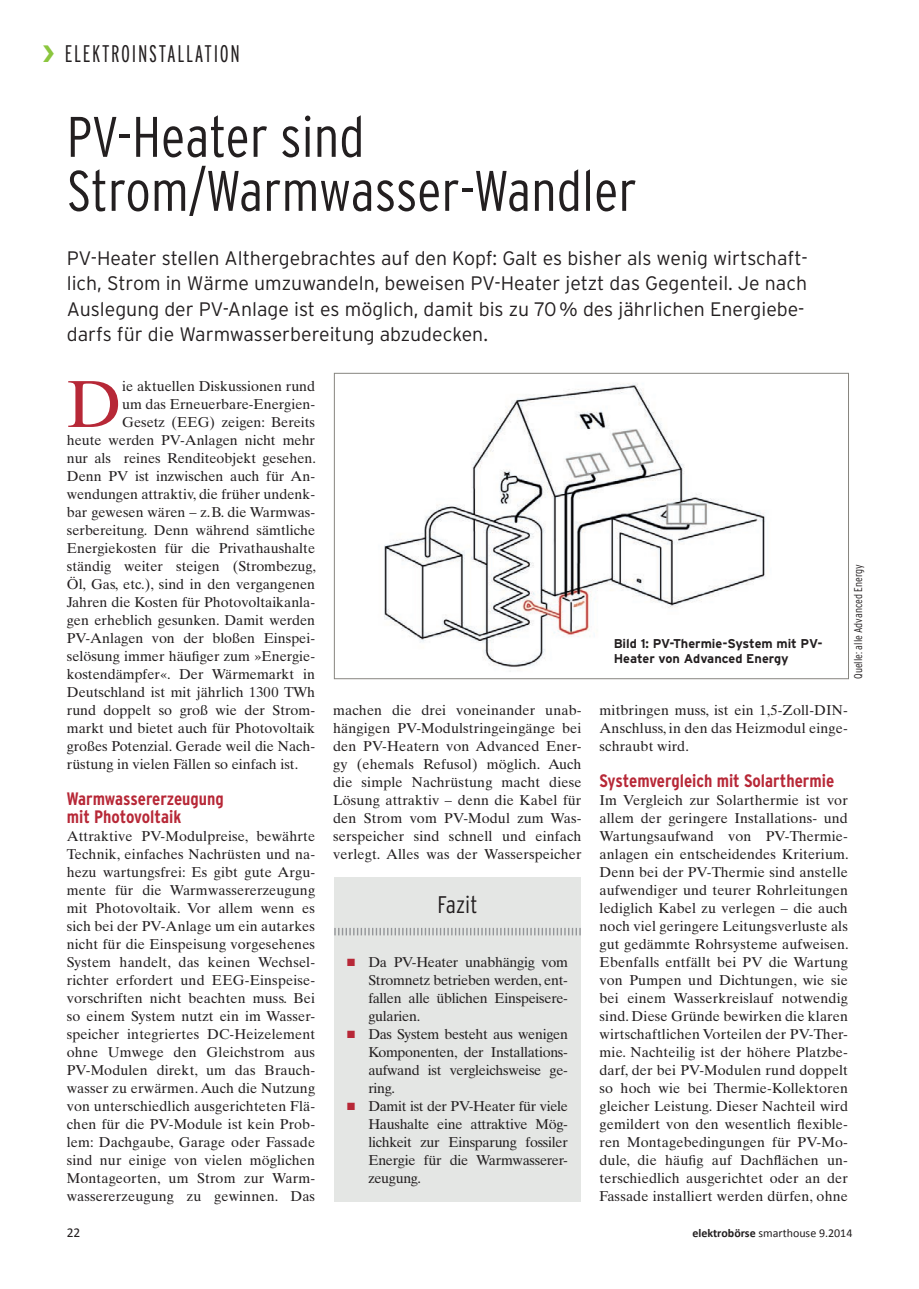
<style>
.page{position:relative;width:919px;height:1289px;background:#fff}
.page>*{position:absolute;margin:0;border:0;box-sizing:border-box;transform-origin:0 0}
.t1{font:66.45px "Times Ten LT Std";color:#b72837}
.t2{font:300 condensed 57px/54px "Interstate";color:#231f20}
.t3{font:300 extra-condensed 24px "Interstate";letter-spacing:.07em;color:#231f20}
.t4{font:300 condensed 24px "Interstate";color:#231f20}
.t5{font:300 19.5px/25.5px "Interstate";color:#231f20}
.t6{font:700 condensed 18px/18px "Interstate";color:#b72837}
.t7{font:14.25px/18px "Times Ten LT Std";color:#231f20;text-align:justify}
.t8{font:13.5px "Calibri";color:#231f20}
.t9{font:700 12.75px/15px "Interstate";color:#231f20}
.t10{font:12px "Calibri";color:#231f20}
.t11{font:300 condensed 11.25px "Interstate";color:#231f20}
.s1{color:#8bc63e}
.s2{color:#b72837}
.s3{font-weight:700}
</style>
<div class="page">
<img style="left:384px;top:383px;width:382px;height:289px">
<div style="left:334px;top:373px;width:514px;height:306px;border:1px solid #87857f"></div>
<div style="left:334px;top:877px;width:246px;height:324px;background:#e4e6e4"></div>
<svg style="left:334px;top:928px;width:246px;height:7px"></svg>
<h3 class="t3" style="left:43px;top:39px;width:199px"><span class="s1">❯</span> ELEKTROINSTALLATION</h3>
<h2 class="t2" style="left:67px;top:109px;width:571px">PV-Heater sind<br>Strom/Warmwasser-Wandler</h2>
<p class="t5" style="left:67px;top:245px;width:742px">PV-Heater stellen Althergebrachtes auf den Kopf: Galt es bisher als wenig wirtschaft&shy;lich, Strom in Wärme umzuwandeln, beweisen PV-Heater jetzt das Gegenteil. Je nach Auslegung der PV-Anlage ist es möglich, damit bis zu 70% des jährlichen Energiebe&shy;darfs für die Warmwasserbereitung abzudecken.</p>
<h1 class="t1" style="left:67px;top:365px;width:57px">D</h1>
<p class="t7" style="left:122px;top:377px;width:194px">ie aktuellen Diskussionen rund</p>
<p class="t7" style="left:122px;top:395px;width:194px">um das Erneuerbare-Energien-</p>
<p class="t7" style="left:122px;top:413px;width:194px">Gesetz (EEG) zeigen: Bereits</p>
<p class="t7" style="left:67px;top:431px;width:250px">heute werden PV-Anlagen nicht mehr</p>
<p class="t7" style="left:67px;top:449px;width:251px">nur als reines Renditeobjekt gesehen.</p>
<p class="t7" style="left:67px;top:467px;width:250px">Denn PV ist inzwischen auch für An-</p>
<p class="t7" style="left:67px;top:485px;width:250px">wendungen attraktiv, die früher undenk-</p>
<p class="t7" style="left:67px;top:503px;width:250px">bar gewesen wären – z.B. die Warmwas-</p>
<p class="t7" style="left:67px;top:521px;width:250px">serbereitung. Denn während sämtliche</p>
<p class="t7" style="left:67px;top:539px;width:250px">Energiekosten für die Privathaushalte</p>
<p class="t7" style="left:67px;top:557px;width:250px">ständig weiter steigen (Strombezug,</p>
<p class="t7" style="left:67px;top:575px;width:250px">Öl, Gas, etc.), sind in den vergangenen</p>
<p class="t7" style="left:67px;top:593px;width:250px">Jahren die Kosten für Photovoltaikanla-</p>
<p class="t7" style="left:67px;top:611px;width:250px">gen erheblich gesunken. Damit werden</p>
<p class="t7" style="left:67px;top:629px;width:250px">PV-Anlagen von der bloßen Einspei-</p>
<p class="t7" style="left:67px;top:647px;width:250px">selösung immer häufiger zum »Energie-</p>
<p class="t7" style="left:67px;top:665px;width:250px">kostendämpfer«. Der Wärmemarkt in</p>
<p class="t7" style="left:67px;top:683px;width:250px">Deutschland ist mit jährlich 1300 TWh</p>
<p class="t7" style="left:67px;top:701px;width:250px">rund doppelt so groß wie der Strom-</p>
<p class="t7" style="left:67px;top:719px;width:250px">markt und bietet auch für Photovoltaik</p>
<p class="t7" style="left:67px;top:737px;width:250px">großes Potenzial. Gerade weil die Nach-</p>
<p class="t7" style="left:67px;top:755px;width:233px">rüstung in vielen Fällen so einfach ist.</p>
<p class="t6" style="left:67px;top:789px;width:158px">Warmwassererzeugung mit Photovoltaik</p>
<p class="t7" style="left:67px;top:827px;width:250px">Attraktive PV-Modulpreise, bewährte Technik, einfaches Nachrüsten und na&shy;hezu wartungsfrei: Es gibt gute Argu&shy;mente für die Warmwassererzeugung mit Photovoltaik. Vor allem wenn es sich bei der PV-Anlage um ein autarkes nicht für die Einspeisung vorgesehenes System handelt, das keinen Wechsel&shy;richter erfordert und EEG-Einspeise&shy;vorschriften nicht beachten muss. Bei so einem System nutzt ein im Wasser&shy;speicher integriertes DC-Heizelement ohne Umwege den Gleichstrom aus PV-Modulen direkt, um das Brauch&shy;wasser zu erwärmen. Auch die Nutzung von unterschiedlich ausgerichteten Flä&shy;chen für die PV-Module ist kein Prob&shy;lem: Dachgaube, Garage oder Fassade sind nur einige von vielen möglichen Montageorten, um Strom zur Warm&shy;wassererzeugung zu gewinnen. Das</p>
<p class="t11" style="left:851px;top:679px;width:117px;rotate:-90deg">Quelle: alle Advanced Energy</p>
<p class="t9" style="left:613px;top:636px;width:210px">Bild 1: PV-Thermie-System mit PV-<br>Heater von Advanced Energy</p>
<p class="t7" style="left:333px;top:701px;width:250px">machen die drei voneinander unab&shy;hängigen PV-Modulstringeingänge bei den PV-Heatern von Advanced Ener&shy;gy (ehemals Refusol) möglich. Auch die simple Nachrüstung macht diese Lösung attraktiv – denn die Kabel für den Strom vom PV-Modul zum Was&shy;serspeicher sind schnell und einfach verlegt. Alles was der Wasserspeicher</p>
<p class="t7" style="left:599px;top:701px;width:250px">mitbringen muss, ist ein 1,5-Zoll-DIN-Anschluss, in den das Heizmodul einge&shy;schraubt wird.</p>
<p class="t6" style="left:599px;top:771px;width:236px">Systemvergleich mit Solarthermie</p>
<p class="t7" style="left:599px;top:791px;width:251px">Im Vergleich zur Solarthermie ist vor allem der geringere Installations- und Wartungsaufwand von PV-Thermie&shy;anlagen ein entscheidendes Kriterium.<br>Denn bei der PV-Thermie sind anstelle aufwendiger und teurer Rohrleitungen lediglich Kabel zu verlegen – die auch noch viel geringere Leitungsverluste als gut gedämmte Rohrsysteme aufweisen.<br>Ebenfalls entfällt bei PV die Wartung von Pumpen und Dichtungen, wie sie bei einem Wasserkreislauf notwendig sind. Diese Gründe bewirken die klaren wirtschaftlichen Vorteilen der PV-Ther&shy;mie. Nachteilig ist der höhere Platzbe&shy;darf, der bei PV-Modulen rund doppelt so hoch wie bei Thermie-Kollektoren gleicher Leistung. Dieser Nachteil wird gemildert von den wesentlich flexible&shy;ren Montagebedingungen für PV-Mo&shy;dule, die häufig auf Dachflächen un&shy;terschiedlich ausgerichtet oder an der Fassade installiert werden dürfen, ohne</p>
<h3 class="t4" style="left:437px;top:890px;width:41px">Fazit</h3>
<p class="t7" style="left:368px;top:953px;width:201px;text-indent:-21px"><span class="s2">■</span> Da PV-Heater unabhängig vom Stromnetz betrieben werden, ent&shy;fallen alle üblichen Einspeisere&shy;gularien.</p>
<p class="t7" style="left:368px;top:1025px;width:201px;text-indent:-21px"><span class="s2">■</span> Das System besteht aus wenigen Komponenten, der Installations&shy;aufwand ist vergleichsweise ge&shy;ring.</p>
<p class="t7" style="left:368px;top:1097px;width:201px;text-indent:-21px"><span class="s2">■</span> Damit ist der PV-Heater für viele Haushalte eine attraktive Mög&shy;lichkeit zur Einsparung fossiler Energie für die Warmwasserer&shy;zeugung.</p>
<p class="t8" style="left:67px;top:1224px;width:15px">22</p>
<p class="t10" style="left:692px;top:1225px;width:161px"><span class="s3">elektrobörse</span> smarthouse 9.2014</p>
</div>
